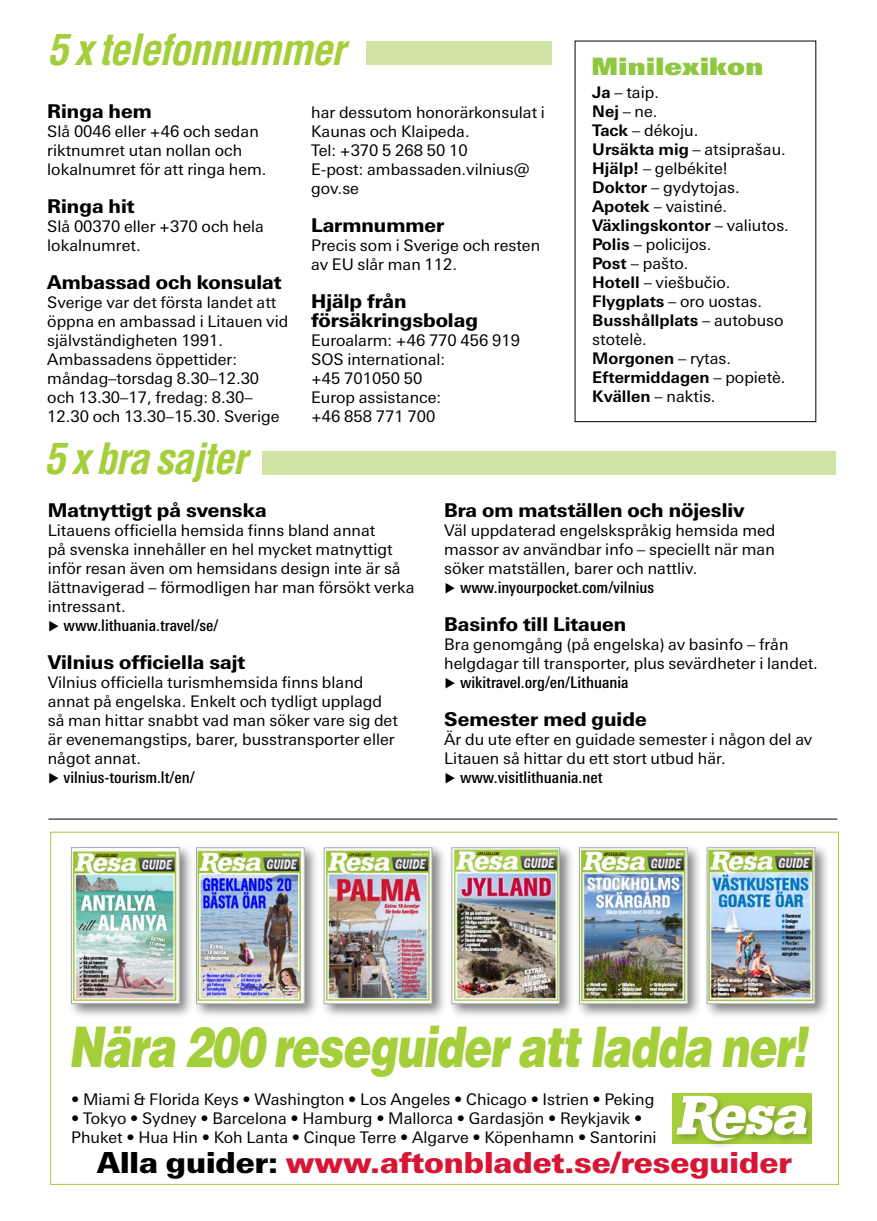
<style>
.page{position:relative;width:877px;height:1221px;background:#fff}
.page>*{position:absolute;margin:0;border:0;box-sizing:border-box;transform-origin:0 0}
.t1{font:56px "Helvetica AB Fet Kursiv";letter-spacing:-.025em;color:#a5ce3b;scale:.75 1}
.t2{font:italic 700 42px "Helvetica Cond For Aftonbladet";letter-spacing:-.03em;color:#a5ce3b}
.t3{font:900 29px "Univers Next Pro";color:#d71635}
.t4{font:24px "Univers Next Pro X Black";letter-spacing:.015em;color:#8fc741}
.t5{font:800 19px/19px "Univers Next Pro";color:#000}
.t6{font:16px/19px "Univers Next Pro";color:#000}
.t7{font:500 condensed 16px "Univers Next Pro";color:#000;scale:1.04 1}
.s1{font-weight:700}
.s2{color:#000}
</style>
<div class="page">
<div style="left:67px;top:843px;width:127px;height:175px;background:#000;opacity:.5"></div>
<img style="left:73px;top:849px;width:104px;height:152px">
<div style="left:71px;top:847px;width:108px;height:156px;border:1px solid #a7a9ac"></div>
<div style="left:192px;top:843px;width:127px;height:176px;background:#000;opacity:.5"></div>
<img style="left:198px;top:849px;width:104px;height:152px">
<div style="left:196px;top:847px;width:108px;height:156px;border:1px solid #a7a9ac"></div>
<div style="left:319px;top:843px;width:128px;height:176px;background:#000;opacity:.5"></div>
<img style="left:326px;top:849px;width:104px;height:152px">
<div style="left:324px;top:847px;width:108px;height:156px;border:1px solid #a7a9ac"></div>
<div style="left:447px;top:843px;width:127px;height:176px;background:#000;opacity:.5"></div>
<img style="left:453px;top:849px;width:104px;height:152px">
<div style="left:451px;top:847px;width:108px;height:156px;border:1px solid #a7a9ac"></div>
<div style="left:575px;top:843px;width:127px;height:176px;background:#000;opacity:.5"></div>
<img style="left:581px;top:849px;width:104px;height:152px">
<div style="left:579px;top:847px;width:108px;height:156px;border:1px solid #a7a9ac"></div>
<div style="left:702px;top:843px;width:128px;height:176px;background:#000;opacity:.5"></div>
<img style="left:708px;top:849px;width:104px;height:152px">
<div style="left:706px;top:847px;width:108px;height:156px;border:1px solid #a7a9ac"></div>
<hr style="left:48px;top:818px;width:788px;height:1px;background:#000">
<div style="left:262px;top:451px;width:573px;height:24px;background:#d0e4a6"></div>
<div style="left:366px;top:41px;width:186px;height:24px;background:#d0e4a6"></div>
<div style="left:673px;top:1092px;width:141px;height:57px;background:#000;opacity:.22"></div>
<svg style="left:676px;top:1095px;width:130px;height:49px"></svg>
<h2 class="t2" style="left:47px;top:23px;width:299px">5 x telefonnummer</h2>
<p class="t5" style="left:47px;top:101px;width:106px">Ringa hem</p>
<p class="t6" style="left:47px;top:122px;width:221px">Slå 0046 eller +46 och sedan riktnumret utan nollan och lokalnumret för att ringa hem.</p>
<p class="t5" style="left:47px;top:196px;width:89px">Ringa hit</p>
<p class="t6" style="left:47px;top:217px;width:218px">Slå 00370 eller +370 och hela lokalnumret.</p>
<p class="t5" style="left:47px;top:272px;width:236px">Ambassad och konsulat</p>
<p class="t6" style="left:47px;top:293px;width:242px">Sverige var det första landet att öppna en ambassad i Litauen vid självständigheten 1991.<br>Ambassadens öppettider: måndag–torsdag 8.30–12.30 och 13.30–17, fredag: 8.30–<br>12.30 och 13.30–15.30. Sverige</p>
<h2 class="t2" style="left:44px;top:433px;width:204px">5 x bra sajter</h2>
<p class="t6" style="left:311px;top:103px;width:235px">har dessutom honorärkonsulat i<br>Kaunas och Klaipeda.<br>Tel: +370 5 268 50 10<br>E-post: ambassaden.vilnius@ gov.se</p>
<p class="t5" style="left:311px;top:215px;width:134px">Larmnummer</p>
<p class="t6" style="left:311px;top:236px;width:230px">Precis som i Sverige och resten av EU slår man 112.</p>
<p class="t5" style="left:311px;top:291px;width:168px">Hjälp från försäkringsbolag</p>
<p class="t6" style="left:311px;top:331px;width:210px">Euroalarm: +46 770 456 919<br>SOS international:<br>+45 701050 50<br>Europ assistance:<br>+46 858 771 700</p>
<h3 class="t4" style="left:591px;top:51px;width:173px">Minilexikon</h3>
<p class="t6" style="left:592px;top:83px;width:198px"><span class="s1">Ja</span> – taip.<br><span class="s1">Nej</span> – ne.<br><span class="s1">Tack</span> – dékoju.<br><span class="s1">Ursäkta mig</span> – atsiprašau.<br><span class="s1">Hjälp!</span> – gelbékite!<br><span class="s1">Doktor</span> – gydytojas.<br><span class="s1">Apotek</span> – vaistiné.<br><span class="s1">Växlingskontor</span> – valiutos.<br><span class="s1">Polis</span> – policijos.<br><span class="s1">Post</span> – pašto.<br><span class="s1">Hotell</span> – viešbučio.<br><span class="s1">Flygplats</span> – oro uostas.<br><span class="s1">Busshållplats</span> – autobuso stotelè.<br><span class="s1">Morgonen</span> – rytas.<br><span class="s1">Eftermiddagen</span> – popietè.<br><span class="s1">Kvällen</span> – naktis.</p>
<p class="t5" style="left:48px;top:500px;width:220px">Matnyttigt på svenska</p>
<p class="t6" style="left:48px;top:521px;width:368px">Litauens officiella hemsida finns bland annat<br>på svenska innehåller en hel mycket matnyttigt inför resan även om hemsidans design inte är så lättnavigerad – förmodligen har man försökt verka intressant.</p>
<p class="t7" style="left:64px;top:616px;width:150px">www.lithuania.travel/se/</p>
<p class="t5" style="left:48px;top:652px;width:199px">Vilnius officiella sajt</p>
<p class="t6" style="left:48px;top:673px;width:351px">Vilnius officiella turismhemsida finns bland annat på engelska. Enkelt och tydligt upplagd så man hittar snabbt vad man söker vare sig det är evenemangstips, barer, busstransporter eller något annat.</p>
<p class="t7" style="left:64px;top:768px;width:127px">vilnius-tourism.lt/en/</p>
<p class="t5" style="left:444px;top:500px;width:302px">Bra om matställen och nöjesliv</p>
<p class="t6" style="left:444px;top:521px;width:332px;text-align:justify">Väl uppdaterad engelskspråkig hemsida med massor av användbar info – speciellt när man söker matställen, barer och nattliv.</p>
<p class="t7" style="left:460px;top:578px;width:188px">www.inyourpocket.com/vilnius</p>
<p class="t5" style="left:444px;top:614px;width:183px">Basinfo till Litauen</p>
<p class="t6" style="left:444px;top:635px;width:375px">Bra genomgång (på engelska) av basinfo – från helgdagar till transporter, plus sevärdheter i landet.</p>
<p class="t7" style="left:460px;top:673px;width:163px">wikitravel.org/en/Lithuania</p>
<p class="t5" style="left:444px;top:709px;width:204px">Semester med guide</p>
<p class="t6" style="left:444px;top:730px;width:369px">Är du ute efter en guidade semester i någon del av<br>Litauen så hittar du ett stort utbud här.</p>
<p class="t7" style="left:460px;top:768px;width:138px">www.visitlithuania.net</p>
<h1 class="t1" style="left:69px;top:1010px;width:984px">Nära 200 reseguider att ladda ner!</h1>
<p class="t6" style="left:71px;top:1089px;width:584px">• Miami &amp; Florida Keys • Washington • Los Angeles • Chicago • Istrien • Peking</p>
<p class="t6" style="left:71px;top:1108px;width:586px">• Tokyo • Sydney • Barcelona • Hamburg • Mallorca • Gardasjön • Reykjavik •<br>Phuket • Hua Hin • Koh Lanta • Cinque Terre • Algarve • Köpenhamn • Santorini</p>
<h3 class="t3" style="left:97px;top:1144px;width:696px"><span class="s2">Alla guider:</span> www.aftonbladet.se/reseguider</h3>
</div>
